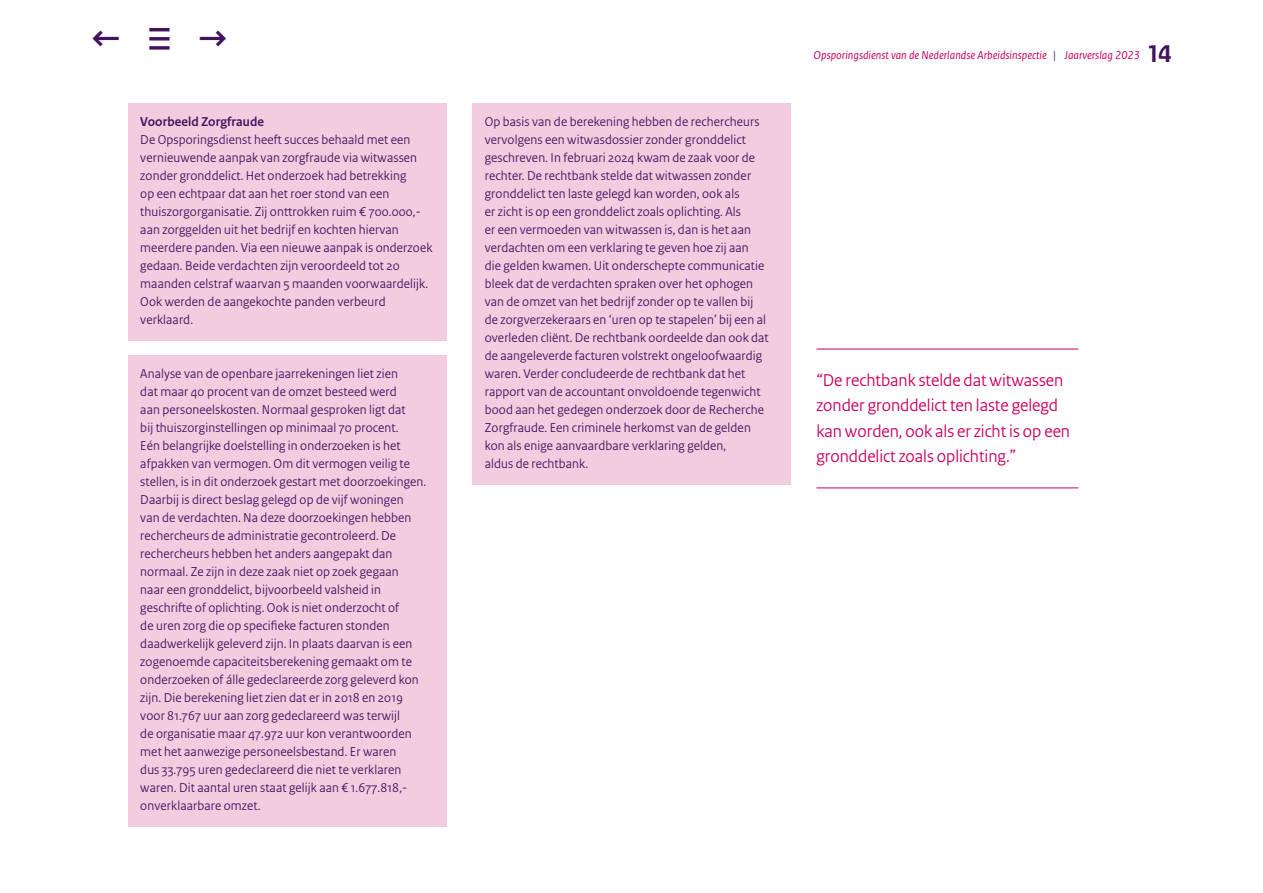
<style>
.page{position:relative;width:1263px;height:893px;background:#fff}
.page>*{position:absolute;margin:0;border:0;box-sizing:border-box;transform-origin:0 0}
.t1{font:italic 51.3px "Rijksoverheid Sans Text";color:#42145f}
.t2{font:700 33px "Rijksoverheid Sans Text";color:#42145f}
.t3{font:18px/25.5px "Rijksoverheid Sans Heading";color:#ca005d}
.P_Bodytekst_kader{font:13.5px/18px "Rijksoverheid Sans Heading";letter-spacing:.01em;color:#42145f}
.P_Tussenkopje_bodytekst_kader{font:700 13.5px "Rijksoverheid Sans Heading";letter-spacing:.01em;color:#42145f}
.t4{font:italic 12px "Rijksoverheid Sans Text";color:#ca005d}
.s1{font-weight:700;font-style:normal;font-size:33px}
.s2{color:#42145f}
.s3{font-weight:700;font-style:normal;font-size:25.5px;color:#42145f}
</style>
<div class="page">
<div style="left:128px;top:103px;width:318px;height:39px;background:#f4ccdf"></div>
<div style="left:128px;top:121px;width:318px;height:219px;background:#f4ccdf"></div>
<div style="left:128px;top:355px;width:318px;height:471px;background:#f4ccdf"></div>
<div style="left:472px;top:103px;width:319px;height:381px;background:#f4ccdf"></div>
<hr style="left:816px;top:349px;width:262px;height:1px;background:#ca005d">
<hr style="left:816px;top:488px;width:262px;height:1px;background:#ca005d">
<h2 class="t2" style="left:91px;top:20px;width:30px">←</h2>
<h1 class="t1" style="left:146px;top:9px;width:83px">≡ <span class="s1">→</span></h1>
<p class="P_Tussenkopje_bodytekst_kader" style="left:140px;top:114px;width:125px">Voorbeeld Zorgfraude</p>
<p class="P_Bodytekst_kader" style="left:140px;top:131px;width:294px">De Opsporingsdienst heeft succes behaald met een vernieuwende aanpak van zorgfraude via witwassen zonder gronddelict. Het onderzoek had betrekking<br>op een echtpaar dat aan het roer stond van een thuiszorgorganisatie. Zij onttrokken ruim € 700.000,- aan zorggelden uit het bedrijf en kochten hiervan meerdere panden. Via een nieuwe aanpak is onderzoek gedaan. Beide verdachten zijn veroordeeld tot 20 maanden celstraf waarvan 5 maanden voorwaardelijk.<br>Ook werden de aangekochte panden verbeurd verklaard.</p>
<p class="P_Bodytekst_kader" style="left:140px;top:365px;width:287px">Analyse van de openbare jaarrekeningen liet zien<br>dat maar 40 procent van de omzet besteed werd<br>aan personeelskosten. Normaal gesproken ligt dat<br>bij thuiszorginstellingen op minimaal 70 procent.<br>Eén belangrijke doelstelling in onderzoeken is het afpakken van vermogen. Om dit vermogen veilig te stellen, is in dit onderzoek gestart met doorzoekingen.<br>Daarbij is direct beslag gelegd op de vijf woningen<br>van de verdachten. Na deze doorzoekingen hebben rechercheurs de administratie gecontroleerd. De rechercheurs hebben het anders aangepakt dan normaal. Ze zijn in deze zaak niet op zoek gegaan<br>naar een gronddelict, bijvoorbeeld valsheid in geschrifte of oplichting. Ook is niet onderzocht of<br>de uren zorg die op specifieke facturen stonden daadwerkelijk geleverd zijn. In plaats daarvan is een zogenoemde capaciteitsberekening gemaakt om te onderzoeken of álle gedeclareerde zorg geleverd kon zijn. Die berekening liet zien dat er in 2018 en 2019 voor 81.767 uur aan zorg gedeclareerd was terwijl<br>de organisatie maar 47.972 uur kon verantwoorden met het aanwezige personeelsbestand. Er waren<br>dus 33.795 uren gedeclareerd die niet te verklaren waren. Dit aantal uren staat gelijk aan € 1.677.818,- onverklaarbare omzet.</p>
<p class="P_Bodytekst_kader" style="left:485px;top:113px;width:285px">Op basis van de berekening hebben de rechercheurs vervolgens een witwasdossier zonder gronddelict geschreven. In februari 2024 kwam de zaak voor de rechter. De rechtbank stelde dat witwassen zonder gronddelict ten laste gelegd kan worden, ook als<br>er zicht is op een gronddelict zoals oplichting. Als<br>er een vermoeden van witwassen is, dan is het aan verdachten om een verklaring te geven hoe zij aan<br>die gelden kwamen. Uit onderschepte communicatie bleek dat de verdachten spraken over het ophogen van de omzet van het bedrijf zonder op te vallen bij de zorgverzekeraars en ‘uren op te stapelen’ bij een al overleden cliënt. De rechtbank oordeelde dan ook dat de aangeleverde facturen volstrekt ongeloofwaardig waren. Verder concludeerde de rechtbank dat het rapport van de accountant onvoldoende tegenwicht bood aan het gedegen onderzoek door de Recherche Zorgfraude. Een criminele herkomst van de gelden kon als enige aanvaardbare verklaring gelden,<br>aldus de rechtbank.</p>
<p class="t4" style="left:814px;top:48px;width:359px">Opsporingsdienst van de Nederlandse Arbeidsinspectie <span class="s2">|</span> Jaarverslag 2023 <span class="s3">14</span></p>
<h3 class="t3" style="left:816px;top:367px;width:255px">“De rechtbank stelde dat witwassen zonder gronddelict ten laste gelegd kan worden, ook als er zicht is op een gronddelict zoals oplichting.”</h3>
</div>
